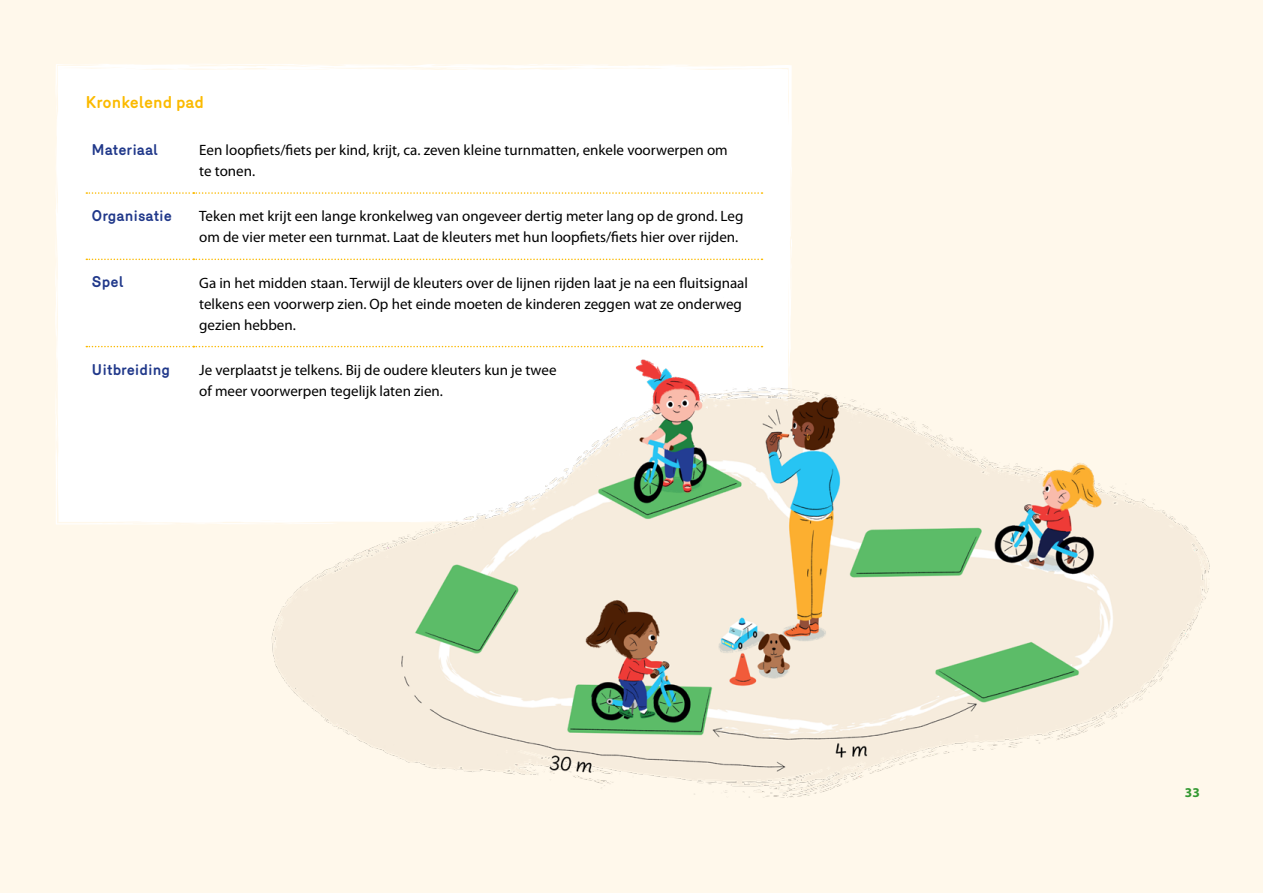
<style>
.page{position:relative;width:1263px;height:893px;background:#fff8eb}
.page>*{position:absolute;margin:0;border:0;box-sizing:border-box;transform-origin:0 0}
.t1{font:700 16.5px "Mercury";color:#fbba00}
.t2{font:15px/21px "Myriad Pro";color:#000}
.t3{font:700 15px "Mercury";color:#20388a}
.t4{font:700 13.5px "Myriad Pro";color:#339931}
</style>
<div class="page">
<svg style="left:695px;top:66px;width:54px;height:4px"></svg>
<svg style="left:639px;top:70px;width:27px;height:1px"></svg>
<svg style="left:540px;top:66px;width:28px;height:5px"></svg>
<svg style="left:329px;top:65px;width:52px;height:6px"></svg>
<svg style="left:200px;top:64px;width:14px;height:5px"></svg>
<svg style="left:270px;top:64px;width:48px;height:7px"></svg>
<svg style="left:239px;top:66px;width:21px;height:4px"></svg>
<div style="left:60px;top:71px;width:728px;height:449px;background:#fff"></div>
<svg style="left:55px;top:145px;width:707px;height:379px"></svg>
<img style="left:236px;top:298px;width:974px;height:499px">
<p class="t1" style="left:86px;top:93px;width:120px">Kronkelend pad</p>
<p class="t3" style="left:92px;top:141px;width:68px">Materiaal</p>
<p class="t2" style="left:199px;top:140px;width:530px">Een loopfiets/fiets per kind, krijt, ca. zeven kleine turnmatten, enkele voorwerpen om te tonen.</p>
<p class="t3" style="left:92px;top:207px;width:82px">Organisatie</p>
<p class="t2" style="left:199px;top:206px;width:546px">Teken met krijt een lange kronkelweg van ongeveer dertig meter lang op de grond. Leg om de vier meter een turnmat. Laat de kleuters met hun loopfiets/fiets hier over rijden.</p>
<p class="t3" style="left:92px;top:273px;width:33px">Spel</p>
<p class="t2" style="left:199px;top:272px;width:550px">Ga in het midden staan. Terwijl de kleuters over de lijnen rijden laat je na een fluitsignaal telkens een voorwerp zien. Op het einde moeten de kinderen zeggen wat ze onderweg gezien hebben.</p>
<p class="t3" style="left:92px;top:360px;width:80px">Uitbreiding</p>
<p class="t2" style="left:199px;top:360px;width:359px">Je verplaatst je telkens. Bij de oudere kleuters kun je twee of meer voorwerpen tegelijk laten zien.</p>
<p class="t4" style="left:1185px;top:783px;width:16px">33</p>
</div>
